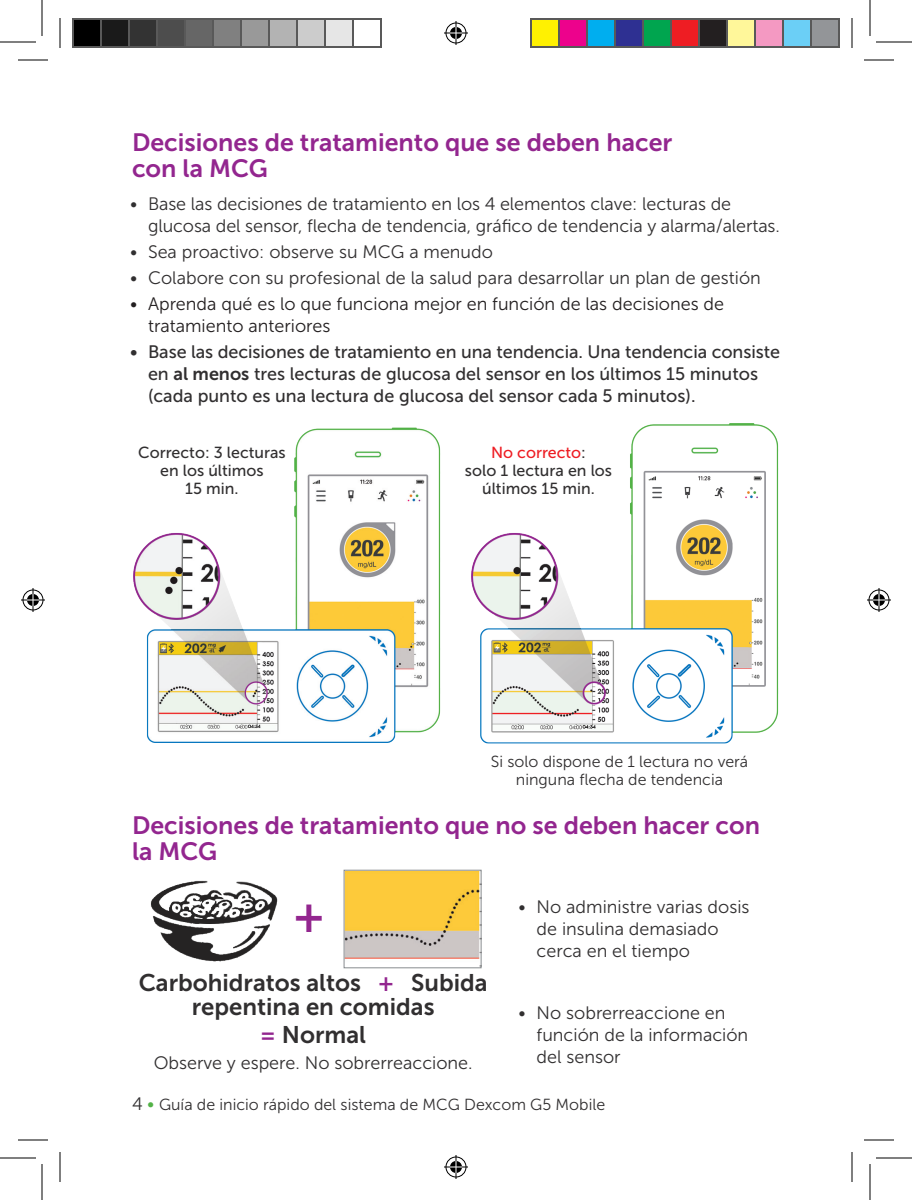
<style>
.page{position:relative;width:912px;height:1200px;background:#fff}
.page>*{position:absolute;margin:0;border:0;box-sizing:border-box;transform-origin:0 0}
.t1{font:48px "Museo Sans 700";color:#93268f}
.t2{font:25px/26px "Museo Sans 700";color:#93268f}
.t3{font:24px/24px "Museo Sans 700";color:#312f30;text-align:center}
.t4{font:18px/22px "Museo Sans 300";color:#312f30}
.t5{font:18px/22px "Museo Sans 500";color:#312f30}
.t6{font:18px/22px "Museo Sans 300";color:#231f20}
.t7{font:16px/18px "Museo Sans 300";color:#312f30;text-align:center}
.t8{font:16px/18px "Museo Sans 500";color:#312f30;text-align:center}
.s1{font-family:"Museo Sans 700"}
.s2{color:#ee1d23}
.s3{color:#93268f}
.s4{font-size:18px}
.s5{font-size:18px;color:#53b247}
</style>
<div class="page">
<img style="left:133px;top:427px;width:307px;height:316px">
<img style="left:471px;top:423px;width:308px;height:321px">
<img style="left:150px;top:880px;width:128px;height:82px">
<img style="left:346px;top:872px;width:134px;height:94px">
<div style="left:344px;top:870px;width:138px;height:98px;border:1px solid #888c8f"></div>
<hr style="left:18px;top:60px;width:30px;height:1px;background:#000">
<hr style="left:864px;top:60px;width:30px;height:1px;background:#000">
<hr style="left:18px;top:1140px;width:30px;height:1px;background:#000">
<hr style="left:864px;top:1140px;width:30px;height:1px;background:#000">
<hr style="left:60px;top:18px;width:1px;height:30px;background:#000">
<hr style="left:60px;top:1152px;width:1px;height:30px;background:#000">
<hr style="left:852px;top:18px;width:1px;height:30px;background:#000">
<hr style="left:852px;top:1152px;width:1px;height:30px;background:#000">
<hr style="left:0;top:42px;width:36px;height:1px;background:#000">
<hr style="left:876px;top:42px;width:36px;height:1px;background:#000">
<hr style="left:0;top:1158px;width:36px;height:1px;background:#000">
<hr style="left:876px;top:1158px;width:36px;height:1px;background:#000">
<hr style="left:42px;top:0;width:1px;height:36px;background:#000">
<hr style="left:42px;top:1164px;width:1px;height:36px;background:#000">
<hr style="left:870px;top:0;width:1px;height:36px;background:#000">
<hr style="left:870px;top:1164px;width:1px;height:36px;background:#000">
<svg style="left:444px;top:21px;width:24px;height:24px"></svg>
<svg style="left:444px;top:1155px;width:24px;height:24px"></svg>
<svg style="left:21px;top:588px;width:24px;height:24px"></svg>
<svg style="left:867px;top:588px;width:24px;height:24px"></svg>
<div style="left:73px;top:19px;width:28px;height:28px;background:#000"></div>
<div style="left:72px;top:18px;width:30px;height:30px;border:2px solid #595959"></div>
<div style="left:101px;top:19px;width:28px;height:28px;background:#1a1a1a"></div>
<div style="left:100px;top:18px;width:30px;height:30px;border:2px solid #595959"></div>
<div style="left:129px;top:19px;width:28px;height:28px;background:#333"></div>
<div style="left:128px;top:18px;width:30px;height:30px;border:2px solid #595959"></div>
<div style="left:157px;top:19px;width:28px;height:28px;background:#4d4d4d"></div>
<div style="left:156px;top:18px;width:30px;height:30px;border:2px solid #595959"></div>
<div style="left:185px;top:19px;width:28px;height:28px;background:#666"></div>
<div style="left:184px;top:18px;width:30px;height:30px;border:2px solid #595959"></div>
<div style="left:213px;top:19px;width:28px;height:28px;background:#808080"></div>
<div style="left:212px;top:18px;width:30px;height:30px;border:2px solid #595959"></div>
<div style="left:241px;top:19px;width:28px;height:28px;background:#999"></div>
<div style="left:240px;top:18px;width:30px;height:30px;border:2px solid #595959"></div>
<div style="left:269px;top:19px;width:28px;height:28px;background:#b3b3b3"></div>
<div style="left:268px;top:18px;width:30px;height:30px;border:2px solid #595959"></div>
<div style="left:297px;top:19px;width:28px;height:28px;background:#ccc"></div>
<div style="left:296px;top:18px;width:30px;height:30px;border:2px solid #595959"></div>
<div style="left:325px;top:19px;width:28px;height:28px;background:#e6e6e6"></div>
<div style="left:324px;top:18px;width:30px;height:30px;border:2px solid #595959"></div>
<div style="left:352px;top:18px;width:30px;height:30px;border:2px solid #595959"></div>
<div style="left:531px;top:19px;width:28px;height:28px;background:#fff101"></div>
<div style="left:530px;top:18px;width:30px;height:30px;border:2px solid #595959"></div>
<div style="left:559px;top:19px;width:28px;height:28px;background:#ed028c"></div>
<div style="left:558px;top:18px;width:30px;height:30px;border:2px solid #595959"></div>
<div style="left:587px;top:19px;width:28px;height:28px;background:#00aeef"></div>
<div style="left:586px;top:18px;width:30px;height:30px;border:2px solid #595959"></div>
<div style="left:615px;top:19px;width:28px;height:28px;background:#2e3092"></div>
<div style="left:614px;top:18px;width:30px;height:30px;border:2px solid #595959"></div>
<div style="left:643px;top:19px;width:28px;height:28px;background:#00a54f"></div>
<div style="left:642px;top:18px;width:30px;height:30px;border:2px solid #595959"></div>
<div style="left:671px;top:19px;width:28px;height:28px;background:#ee1d23"></div>
<div style="left:670px;top:18px;width:30px;height:30px;border:2px solid #595959"></div>
<div style="left:699px;top:19px;width:28px;height:28px;background:#231f20"></div>
<div style="left:698px;top:18px;width:30px;height:30px;border:2px solid #595959"></div>
<div style="left:727px;top:19px;width:28px;height:28px;background:#fff79a"></div>
<div style="left:726px;top:18px;width:30px;height:30px;border:2px solid #595959"></div>
<div style="left:755px;top:19px;width:28px;height:28px;background:#f499c2"></div>
<div style="left:754px;top:18px;width:30px;height:30px;border:2px solid #595959"></div>
<div style="left:783px;top:19px;width:28px;height:28px;background:#6bcff6"></div>
<div style="left:782px;top:18px;width:30px;height:30px;border:2px solid #595959"></div>
<div style="left:811px;top:19px;width:28px;height:28px;background:#939598"></div>
<div style="left:810px;top:18px;width:30px;height:30px;border:2px solid #595959"></div>
<h2 class="t2" style="left:132px;top:129px;width:542px">Decisiones de tratamiento que se deben hacer con la MCG</h2>
<p class="t4" style="left:148px;top:193px;width:633px;text-indent:-18px">• Base las decisiones de tratamiento en los 4 elementos clave: lecturas de glucosa del sensor, flecha de tendencia, gráfico de tendencia y alarma/alertas.</p>
<p class="t4" style="left:130px;top:241px;width:365px">• Sea proactivo: observe su MCG a menudo</p>
<p class="t4" style="left:130px;top:267px;width:632px">• Colabore con su profesional de la salud para desarrollar un plan de gestión</p>
<p class="t6" style="left:148px;top:293px;width:578px;text-indent:-18px">• Aprenda qué es lo que funciona mejor en función de las decisiones de tratamiento anteriores</p>
<p class="t5" style="left:148px;top:341px;width:634px;text-indent:-18px">• Base las decisiones de tratamiento en una tendencia. Una tendencia consiste en <span class="s1">al menos</span> tres lecturas de glucosa del sensor en los últimos 15 minutos (cada punto es una lectura de glucosa del sensor cada 5 minutos).</p>
<p class="t8" style="left:138px;top:444px;width:149px">Correcto: 3 lecturas en los últimos<br>15 min.</p>
<p class="t8" style="left:465px;top:444px;width:149px"><span class="s2">No correcto</span>:<br>solo 1 lectura en los últimos 15 min.</p>
<p class="t7" style="left:491px;top:752px;width:259px">Si solo dispone de 1 lectura no verá ninguna flecha de tendencia</p>
<h2 class="t2" style="left:132px;top:812px;width:630px">Decisiones de tratamiento que no se deben hacer con la MCG</h2>
<h1 class="t1" style="left:294px;top:888px;width:32px">+</h1>
<h3 class="t3" style="left:139px;top:971px;width:350px">Carbohidratos altos <span class="s3">+</span> Subida repentina en comidas</h3>
<h3 class="t3" style="left:260px;top:1023px;width:107px"><span class="s3">=</span> Normal</h3>
<p class="t4" style="left:154px;top:1052px;width:320px">Observe y espere. No sobrerreaccione.</p>
<p class="t4" style="left:537px;top:896px;width:214px;text-indent:-18px">• No administre varias dosis de insulina demasiado cerca en el tiempo</p>
<p class="t4" style="left:537px;top:1002px;width:213px;text-indent:-18px">• No sobrerreaccione en función de la información del sensor</p>
<p class="t7" style="left:132px;top:1095px;width:475px"><span class="s4">4</span> <span class="s5">•</span> Guía de inicio rápido del sistema de MCG Dexcom G5 Mobile</p>
</div>
